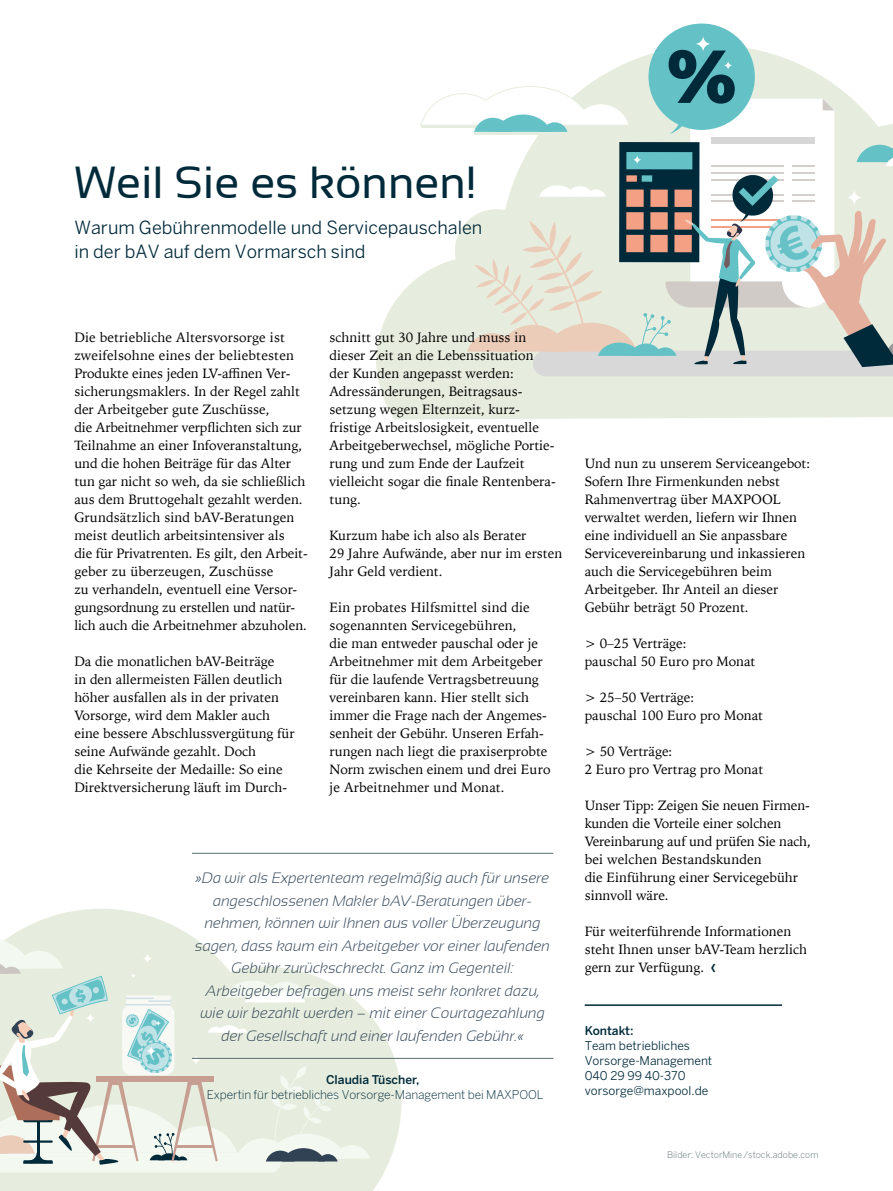
<style>
.page{position:relative;width:893px;height:1191px;background:#fff}
.page>*{position:absolute;margin:0;border:0;box-sizing:border-box;transform-origin:0 0}
.Headline_1-seitig{font:45px "Sansation";color:#002a3a}
.Subline{font:18px/24px "Benton Sans";color:#002a3a}
.Zitat{font:italic 300 15px/22.5px "Sansation";color:#304355;text-align:center}
.Copy{font:13.5px/18px "Iowan Old Style";color:#000}
.Bildunterschrift{font:300 12px/15px "Benton Sans";letter-spacing:-.01em;color:#002a3a;text-align:center}
.Bildunterschrift-2{font:12px/15px "Benton Sans";color:#002a3a}
.Bildunterschrift-3{font:500 12px "Benton Sans";color:#002a3a}
.Copyright_Bilder{font:300 9px "Benton Sans";color:#5e6e72}
.s1{font-weight:500}
.s2{font-family:"Benton Sans";font-weight:500;font-size:15px;color:#002a3a}
</style>
<div class="page">
<svg style="left:376px;top:46px;width:517px;height:373px;fill:#e7edde"></svg>
<div style="left:648px;top:24px;width:107px;height:106px;background:#64c2c7;border-radius:50%"></div>
<svg style="left:695px;top:36px;width:16px;height:16px"></svg>
<svg style="left:421px;top:50px;width:472px;height:326px"></svg>
<svg style="left:0;top:909px;width:402px;height:282px;fill:#e7edde"></svg>
<svg style="left:0;top:936px;width:370px;height:236px"></svg>
<hr style="left:192px;top:853px;width:361px;height:1px;background:#5e6e72">
<hr style="left:192px;top:1058px;width:361px;height:1px;background:#5e6e72">
<hr style="left:585px;top:1004px;width:197px;height:2px;background:#002a3a">
<p class="Headline_1-seitig" style="left:74px;top:157px;width:404px">Weil Sie es können!</p>
<p class="Subline" style="left:74px;top:215px;width:409px">Warum Gebührenmodelle und Servicepauschalen in der bAV auf dem Vormarsch sind</p>
<p class="Copy" style="left:74px;top:327px;width:234px">Die betriebliche Altersvorsorge ist zweifelsohne eines der beliebtesten Produkte eines jeden LV-affinen Ver&shy;sicherungsmaklers. In der Regel zahlt der Arbeitgeber gute Zuschüsse,<br>die Arbeitnehmer verpflichten sich zur Teilnahme an einer Infoveranstaltung, und die hohen Beiträge für das Alter tun gar nicht so weh, da sie schließlich aus dem Bruttogehalt gezahlt werden.<br>Grundsätzlich sind bAV-Beratungen meist deutlich arbeitsintensiver als<br>die für Privatrenten. Es gilt, den Arbeit&shy;geber zu überzeugen, Zuschüsse<br>zu verhandeln, eventuell eine Versor&shy;gungsordnung zu erstellen und natür&shy;lich auch die Arbeitnehmer abzuholen.</p>
<p class="Copy" style="left:74px;top:651px;width:222px">Da die monatlichen bAV-Beiträge<br>in den allermeisten Fällen deutlich höher ausfallen als in der privaten Vorsorge, wird dem Makler auch eine bessere Abschlussvergütung für seine Aufwände gezahlt. Doch<br>die Kehrseite der Medaille: So eine Direktversicherung läuft im Durch-</p>
<p class="Copy" style="left:330px;top:327px;width:228px">schnitt gut 30 Jahre und muss in dieser Zeit an die Lebenssituation der Kunden angepasst werden:<br>Adressänderungen, Beitragsaus&shy;setzung wegen Elternzeit, kurz&shy;fristige Arbeitslosigkeit, eventuelle<br>Arbeitgeberwechsel, mögliche Portie&shy;rung und zum Ende der Laufzeit vielleicht sogar die finale Rentenbera&shy;tung.</p>
<p class="Copy" style="left:330px;top:525px;width:234px">Kurzum habe ich also als Berater<br>29 Jahre Aufwände, aber nur im ersten<br>Jahr Geld verdient.</p>
<p class="Copy" style="left:330px;top:597px;width:222px">Ein probates Hilfsmittel sind die sogenannten Servicegebühren,<br>die man entweder pauschal oder je Arbeitnehmer mit dem Arbeitgeber für die laufende Vertragsbetreuung vereinbaren kann. Hier stellt sich immer die Frage nach der Angemes&shy;senheit der Gebühr. Unseren Erfah&shy;rungen nach liegt die praxiserprobte Norm zwischen einem und drei Euro je Arbeitnehmer und Monat.</p>
<p class="Zitat" style="left:195px;top:867px;width:356px">»Da wir als Expertenteam regelmäßig auch für unsere angeschlossenen Makler bAV-Beratungen über&shy;nehmen, können wir Ihnen aus voller Überzeugung sagen, dass kaum ein Arbeitgeber vor einer laufenden Gebühr zurückschreckt. Ganz im Gegenteil:<br>Arbeitgeber befragen uns meist sehr konkret dazu, wie wir bezahlt werden – mit einer Courtagezahlung der Gesellschaft und einer laufenden Gebühr.«</p>
<p class="Bildunterschrift" style="left:207px;top:1071px;width:338px"><span class="s1">Claudia Tüscher,<br></span>Expertin für betriebliches Vorsorge-Management bei MAXPOOL</p>
<p class="Copy" style="left:585px;top:453px;width:227px">Und nun zu unserem Serviceangebot:<br>Sofern Ihre Firmenkunden nebst Rahmenvertrag über MAXPOOL verwaltet werden, liefern wir Ihnen eine individuell an Sie anpassbare Servicevereinbarung und inkassieren auch die Servicegebühren beim Arbeitgeber. Ihr Anteil an dieser Gebühr beträgt 50 Prozent.</p>
<p class="Copy" style="left:585px;top:633px;width:172px">&gt; 0–25 Verträge:<br>pauschal 50 Euro pro Monat</p>
<p class="Copy" style="left:585px;top:687px;width:180px">&gt; 25–50 Verträge:<br>pauschal 100 Euro pro Monat</p>
<p class="Copy" style="left:585px;top:741px;width:180px">&gt; 50 Verträge:<br>2 Euro pro Vertrag pro Monat</p>
<p class="Copy" style="left:585px;top:795px;width:228px">Unser Tipp: Zeigen Sie neuen Firmen&shy;kunden die Vorteile einer solchen<br>Vereinbarung auf und prüfen Sie nach, bei welchen Bestandskunden<br>die Einführung einer Servicegebühr sinnvoll wäre.</p>
<p class="Copy" style="left:585px;top:921px;width:224px">Für weiterführende Informationen steht Ihnen unser bAV-Team herzlich gern zur Verfügung. <span class="s2">‹</span></p>
<p class="Bildunterschrift-3" style="left:585px;top:1023px;width:50px">Kontakt:</p>
<p class="Bildunterschrift-2" style="left:585px;top:1037px;width:129px">Team betriebliches<br>Vorsorge-Management</p>
<p class="Bildunterschrift-2" style="left:585px;top:1067px;width:103px">040 29 99 40-370</p>
<p class="Bildunterschrift-2" style="left:585px;top:1082px;width:125px">vorsorge@maxpool.de</p>
<p class="Copyright_Bilder" style="left:667px;top:1149px;width:153px">Bilder: VectorMine/stock.adobe.com</p>
</div>
